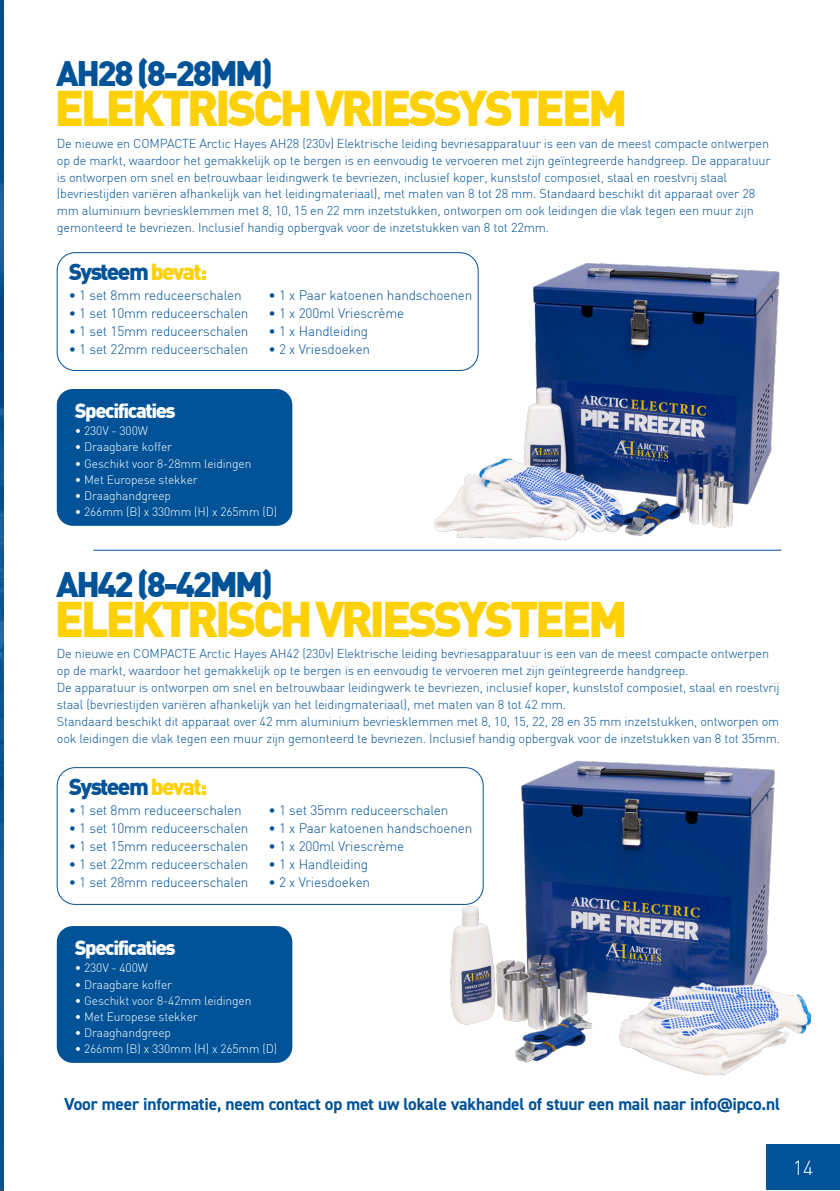
<style>
.page{position:relative;width:840px;height:1191px;background:#fff}
.page>*{position:absolute;margin:0;border:0;box-sizing:border-box;transform-origin:0 0}
.t1{font:900 49px "DIN";letter-spacing:-.07em;color:#fed006}
.t2{font:900 34.6px "DIN";letter-spacing:-.07em;color:#015297}
.t3{font:900 22.6px "DIN";letter-spacing:-.07em;color:#015297}
.t4{font:900 20.2px "DIN";letter-spacing:-.07em;color:#fff}
.t5{font:300 20px "DIN";color:#fff}
.t6{font:700 17.4px "DIN2014";letter-spacing:-.01em;color:#015297}
.t7{font:300 13.6px "DIN";letter-spacing:-.01em;color:#015297}
.t8{font:300 12.6px/16.8px "DIN";letter-spacing:-.01em;color:#015297}
.t9{font:300 12px "DIN";letter-spacing:-.01em;color:#fff}
.s1{color:#fed006}
</style>
<div class="page">
<svg style="left:0;top:0;width:4px;height:1190px;background:#0f548e"></svg>
<div style="left:57px;top:252px;width:421px;height:119px;border:1px solid #015297;border-radius:18px"></div>
<div style="left:57px;top:389px;width:235px;height:137px;background:#015297;border-radius:16px"></div>
<hr style="left:93px;top:550px;width:687px;height:1px;background:#015297">
<div style="left:57px;top:767px;width:426px;height:137px;border:1px solid #015297;border-radius:18px"></div>
<div style="left:57px;top:926px;width:235px;height:136px;background:#015297;border-radius:16px"></div>
<img style="left:435px;top:760px;width:377px;height:315px">
<img style="left:420px;top:252px;width:362px;height:299px">
<div style="left:765px;top:1144px;width:74px;height:45px;background:#015297"></div>
<p class="t2" style="left:56px;top:51px;width:218px">AH28 (8-28MM)</p>
<p class="t1" style="left:54px;top:75px;width:574px">ELEKTRISCH VRIESSYSTEEM</p>
<p class="t8" style="left:57px;top:135px;width:715px">De nieuwe en COMPACTE Arctic Hayes AH28 (230v) Elektrische leiding bevriesapparatuur is een van de meest compacte ontwerpen op de markt, waardoor het gemakkelijk op te bergen is en eenvoudig te vervoeren met zijn geïntegreerde handgreep. De apparatuur is ontworpen om snel en betrouwbaar leidingwerk te bevriezen, inclusief koper, kunststof composiet, staal en roestvrij staal (bevriestijden variëren afhankelijk van het leidingmateriaal), met maten van 8 tot 28 mm. Standaard beschikt dit apparaat over 28 mm aluminium bevriesklemmen met 8, 10, 15 en 22 mm inzetstukken, ontworpen om ook leidingen die vlak tegen een muur zijn gemonteerd te bevriezen. Inclusief handig opbergvak voor de inzetstukken van 8 tot 22mm.</p>
<p class="t3" style="left:69px;top:257px;width:140px">Systeem <span class="s1">bevat:</span></p>
<p class="t7" style="left:69px;top:287px;width:174px">• 1 set 8mm reduceerschalen</p>
<p class="t7" style="left:69px;top:305px;width:181px">• 1 set 10mm reduceerschalen</p>
<p class="t7" style="left:69px;top:323px;width:181px">• 1 set 15mm reduceerschalen</p>
<p class="t7" style="left:69px;top:341px;width:181px">• 1 set 22mm reduceerschalen</p>
<p class="t4" style="left:75px;top:397px;width:102px">Specificaties</p>
<p class="t7" style="left:268px;top:287px;width:205px">• 1 x Paar katoenen handschoenen</p>
<p class="t7" style="left:268px;top:305px;width:137px">• 1 x 200ml Vriescrème</p>
<p class="t7" style="left:268px;top:323px;width:101px">• 1 x Handleiding</p>
<p class="t7" style="left:268px;top:341px;width:103px">• 2 x Vriesdoeken</p>
<p class="t9" style="left:75px;top:424px;width:75px">• 230V - 300W</p>
<p class="t9" style="left:75px;top:440px;width:99px">• Draagbare koffer</p>
<p class="t9" style="left:75px;top:456px;width:178px">• Geschikt voor 8-28mm leidingen</p>
<p class="t9" style="left:75px;top:472px;width:124px">• Met Europese stekker</p>
<p class="t9" style="left:75px;top:488px;width:98px">• Draaghandgreep</p>
<p class="t9" style="left:75px;top:504px;width:204px">• 266mm (B) x 330mm (H) x 265mm (D)</p>
<p class="t2" style="left:56px;top:561px;width:218px">AH42 (8-42MM)</p>
<p class="t1" style="left:54px;top:586px;width:574px">ELEKTRISCH VRIESSYSTEEM</p>
<p class="t8" style="left:57px;top:645px;width:713px">De nieuwe en COMPACTE Arctic Hayes AH42 (230v) Elektrische leiding bevriesapparatuur is een van de meest compacte ontwerpen op de markt, waardoor het gemakkelijk op te bergen is en eenvoudig te vervoeren met zijn geïntegreerde handgreep.</p>
<p class="t8" style="left:57px;top:679px;width:724px">De apparatuur is ontworpen om snel en betrouwbaar leidingwerk te bevriezen, inclusief koper, kunststof composiet, staal en roestvrij staal (bevriestijden variëren afhankelijk van het leidingmateriaal), met maten van 8 tot 42 mm.</p>
<p class="t8" style="left:57px;top:713px;width:724px">Standaard beschikt dit apparaat over 42 mm aluminium bevriesklemmen met 8, 10, 15, 22, 28 en 35 mm inzetstukken, ontworpen om ook leidingen die vlak tegen een muur zijn gemonteerd te bevriezen. Inclusief handig opbergvak voor de inzetstukken van 8 tot 35mm.</p>
<p class="t3" style="left:69px;top:772px;width:140px">Systeem <span class="s1">bevat:</span></p>
<p class="t7" style="left:69px;top:802px;width:174px">• 1 set 8mm reduceerschalen</p>
<p class="t7" style="left:69px;top:820px;width:181px">• 1 set 10mm reduceerschalen</p>
<p class="t7" style="left:69px;top:838px;width:181px">• 1 set 15mm reduceerschalen</p>
<p class="t7" style="left:69px;top:856px;width:181px">• 1 set 22mm reduceerschalen</p>
<p class="t7" style="left:69px;top:874px;width:181px">• 1 set 28mm reduceerschalen</p>
<p class="t7" style="left:268px;top:802px;width:181px">• 1 set 35mm reduceerschalen</p>
<p class="t7" style="left:268px;top:820px;width:205px">• 1 x Paar katoenen handschoenen</p>
<p class="t7" style="left:268px;top:838px;width:137px">• 1 x 200ml Vriescrème</p>
<p class="t7" style="left:268px;top:856px;width:101px">• 1 x Handleiding</p>
<p class="t7" style="left:268px;top:874px;width:103px">• 2 x Vriesdoeken</p>
<p class="t4" style="left:75px;top:934px;width:102px">Specificaties</p>
<p class="t9" style="left:75px;top:960px;width:75px">• 230V - 400W</p>
<p class="t9" style="left:75px;top:976px;width:99px">• Draagbare koffer</p>
<p class="t9" style="left:75px;top:992px;width:178px">• Geschikt voor 8-42mm leidingen</p>
<p class="t9" style="left:75px;top:1009px;width:124px">• Met Europese stekker</p>
<p class="t9" style="left:75px;top:1025px;width:98px">• Draaghandgreep</p>
<p class="t9" style="left:75px;top:1041px;width:204px">• 266mm (B) x 330mm (H) x 265mm (D)</p>
<p class="t6" style="left:64px;top:1092px;width:717px">Voor meer informatie, neem contact op met uw lokale vakhandel of stuur een mail naar info@ipco.nl</p>
<p class="t5" style="left:792px;top:1155px;width:22px">14</p>
</div>
